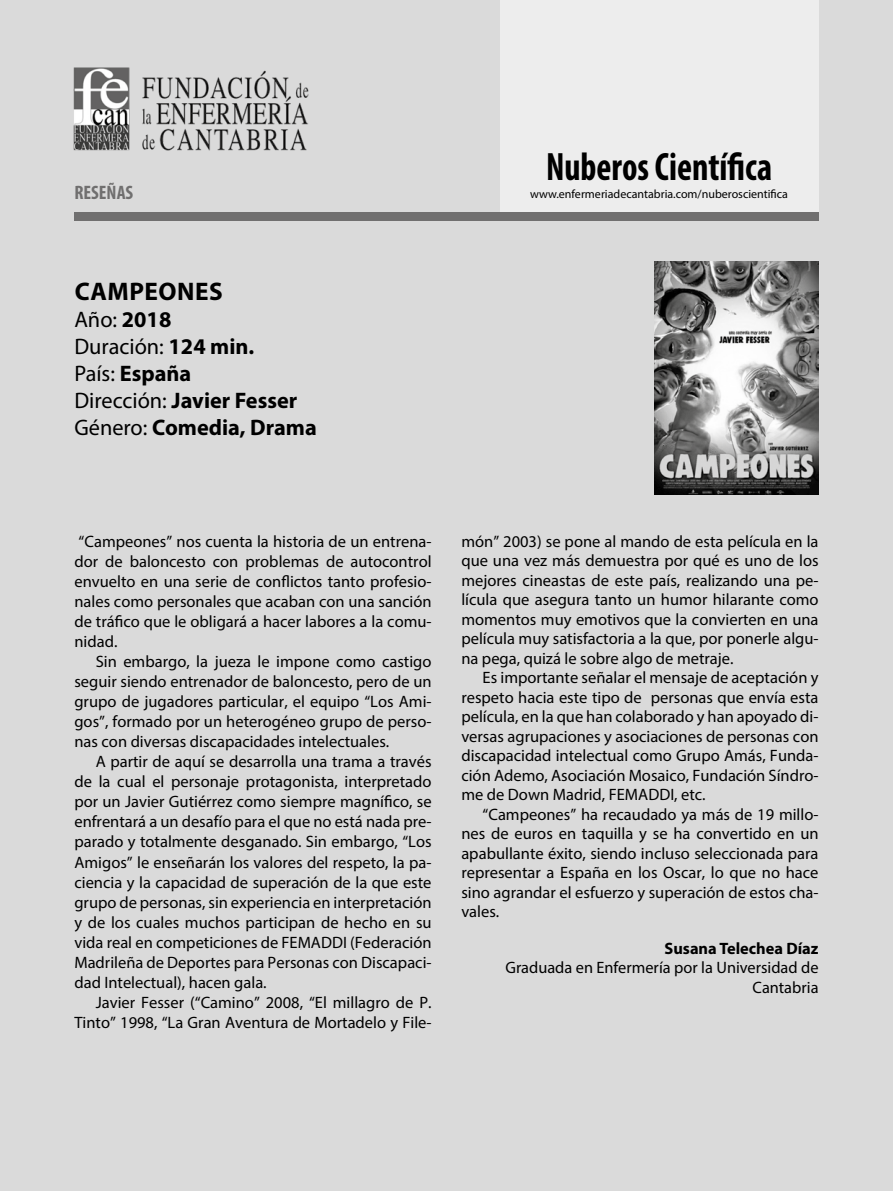
<style>
.page{position:relative;width:893px;height:1191px;background:#dadada}
.page>*{position:absolute;margin:0;border:0;box-sizing:border-box;transform-origin:0 0}
.t1{font:700 condensed 39.75px "Myriad Pro";color:#000;scale:.9 1}
.t2{font:700 25.5px "Myriad Pro";letter-spacing:.02em;color:#000}
.t3{font:700 22.5px/27px "Myriad Pro";color:#000}
.t4{font:700 condensed 19.5px "Myriad Pro";color:#706f6f}
.t5{font:16.5px/20.1px "Myriad Pro";color:#000;text-align:justify}
.t6{font:700 16.5px "Myriad Pro";color:#000}
.t7{font:12px "Myriad Pro";color:#000}
.s1{font-weight:400}
</style>
<div class="page">
<div style="left:500px;top:0;width:319px;height:217px;background:#ededed"></div>
<div style="left:74px;top:213px;width:745px;height:8px;background:#706f6f"></div>
<img style="left:73px;top:67px;width:236px;height:84px">
<img style="left:654px;top:261px;width:165px;height:233px">
<h1 class="t1" style="left:546px;top:142px;width:253px">Nuberos Científica</h1>
<p class="t4" style="left:74px;top:180px;width:60px">RESEÑAS</p>
<p class="t7" style="left:530px;top:187px;width:259px">www.enfermeriadecantabria.com/nuberoscientifica</p>
<h2 class="t2" style="left:75px;top:275px;width:150px">CAMPEONES</h2>
<h3 class="t3" style="left:74px;top:305px;width:244px"><span class="s1">Año:</span> 2018<br><span class="s1">Duración:</span> 124 min.<br><span class="s1">País:</span> España<br><span class="s1">Dirección:</span> Javier Fesser<br><span class="s1">Género:</span> Comedia, Drama</h3>
<p class="t5" style="left:74px;top:531px;width:359px">“Campeones” nos cuenta la historia de un entrena&shy;dor de baloncesto con problemas de autocontrol envuelto en una serie de conflictos tanto profesio&shy;nales como personales que acaban con una sanción de tráfico que le obligará a hacer labores a la comu&shy;nidad.</p>
<p class="t5" style="left:74px;top:651px;width:359px;text-indent:21px">Sin embargo, la jueza le impone como castigo seguir siendo entrenador de baloncesto, pero de un grupo de jugadores particular, el equipo “Los Ami&shy;gos”, formado por un heterogéneo grupo de perso&shy;nas con diversas discapacidades intelectuales.</p>
<p class="t5" style="left:74px;top:751px;width:359px;text-indent:21px">A partir de aquí se desarrolla una trama a través de la cual el personaje protagonista, interpretado por un Javier Gutiérrez como siempre magnífico, se enfrentará a un desafío para el que no está nada pre&shy;parado y totalmente desganado. Sin embargo, “Los Amigos” le enseñarán los valores del respeto, la pa&shy;ciencia y la capacidad de superación de la que este grupo de personas, sin experiencia en interpretación y de los cuales muchos participan de hecho en su vida real en competiciones de FEMADDI (Federación Madrileña de Deportes para Personas con Discapaci&shy;dad Intelectual), hacen gala.</p>
<p class="t5" style="left:74px;top:992px;width:359px;text-align:right">Javier Fesser (“Camino” 2008, “El millagro de P.<br>Tinto” 1998, “La Gran Aventura de Mortadelo y File-</p>
<p class="t5" style="left:461px;top:531px;width:359px;line-height:19.5px">món” 2003) se pone al mando de esta película en la que una vez más demuestra por qué es uno de los mejores cineastas de este país, realizando una pe&shy;lícula que asegura tanto un humor hilarante como momentos muy emotivos que la convierten en una película muy satisfactoria a la que, por ponerle algu&shy;na pega, quizá le sobre algo de metraje.</p>
<p class="t5" style="left:461px;top:668px;width:359px;line-height:19.5px;text-indent:21px">Es importante señalar el mensaje de aceptación y respeto hacia este tipo de personas que envía esta película, en la que han colaborado y han apoyado di&shy;versas agrupaciones y asociaciones de personas con discapacidad intelectual como Grupo Amás, Funda&shy;ción Ademo, Asociación Mosaico, Fundación Síndro&shy;me de Down Madrid, FEMADDI, etc.</p>
<p class="t5" style="left:461px;top:804px;width:359px;line-height:19.5px;text-indent:21px">“Campeones” ha recaudado ya más de 19 millo&shy;nes de euros en taquilla y se ha convertido en un apabullante éxito, siendo incluso seleccionada para representar a España en los Oscar, lo que no hace sino agrandar el esfuerzo y superación de estos cha&shy;vales.</p>
<p class="t6" style="left:665px;top:937px;width:155px">Susana Telechea Díaz</p>
<p class="t5" style="left:505px;top:957px;width:315px;text-align:right">Graduada en Enfermería por la Universidad de<br>Cantabria</p>
</div>
